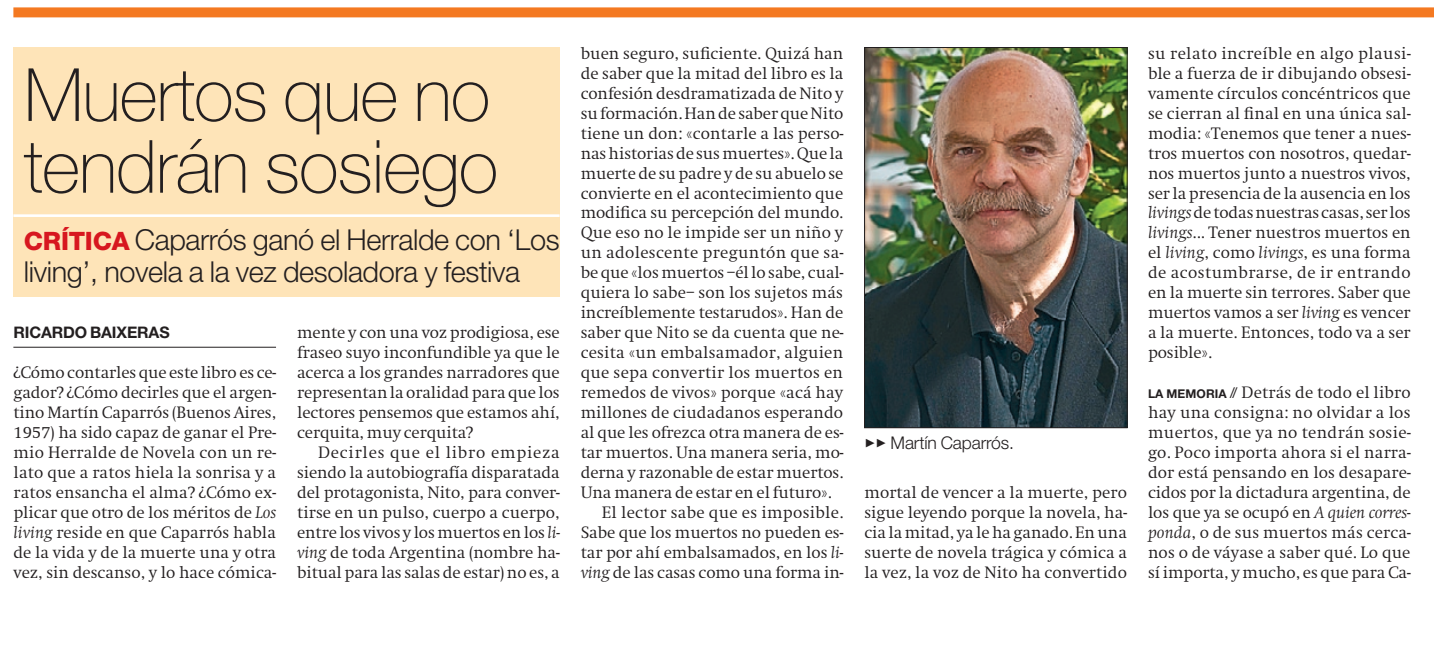
<style>
.page{position:relative;width:1434px;height:666px;background:#fff}
.page>*{position:absolute;margin:0;border:0;box-sizing:border-box;transform-origin:0 0}
.t1{font:100 73.5px/71.8px "Helvetica Neue LT Std";letter-spacing:-.015em;color:#231f20}
.t2{font:300 28.88px/31.5px "Helvetica Neue";letter-spacing:-.015em;color:#231f20}
.t3{font:300 17.5px "Helvetica Neue";letter-spacing:-.01em;color:#231f20}
.t4{font:300 15.92px/19.9px "Swift ND Std";letter-spacing:-.005em;color:#231f20;text-align:justify}
.t5{font:300 15.92px "Swift ND Std";letter-spacing:.015em;color:#231f20}
.t6{font:300 15.92px "Swift ND Std";letter-spacing:.02em;color:#231f20}
.t7{font:300 15.92px "Swift ND Std";letter-spacing:.045em;color:#231f20}
.t8{font:700 15.92px "Helvetica Neue LT Std";letter-spacing:-.01em;color:#231f20}
.s1{font-family:"Helvetica Neue LT Std";font-weight:800;font-size:25.38px;color:#d7171f}
.s2{font-style:italic}
.s3{font-family:"Helvetica Neue LT Std";font-weight:700;font-size:12.08px}
</style>
<div class="page">
<div style="left:13px;top:7px;width:1420px;height:10px;background:#f47921"></div>
<div style="left:13px;top:217px;width:546px;height:80px;background:#fee4b8"></div>
<div style="left:13px;top:47px;width:546px;height:180px;background:#fee4b8"></div>
<hr style="left:13px;top:214px;width:546px;height:3px;background:#fff">
<hr style="left:13px;top:347px;width:263px;height:1px;background:#231f20">
<img style="left:866px;top:49px;width:259px;height:377px">
<div style="left:864px;top:47px;width:263px;height:381px;border:1px solid #231f20"></div>
<p class="t1" style="left:24px;top:59px;width:476px">Muertos que no tendrán sosiego</p>
<p class="t2" style="left:24px;top:223px;width:537px"><span class="s1">CRÍTICA</span> Caparrós ganó el Herralde con ‘Los living’, novela a la vez desoladora y festiva</p>
<p class="t8" style="left:13px;top:323px;width:158px">RICARDO BAIXERAS</p>
<p class="t4" style="left:13px;top:363px;width:264px">¿Cómo contarles que este libro es ce&shy;gador? ¿Cómo decirles que el argen&shy;tino Martín Caparrós (Buenos Aires, 1957) ha sido capaz de ganar el Pre&shy;mio Herralde de Novela con un re&shy;lato que a ratos hiela la sonrisa y a ratos ensancha el alma? ¿Cómo ex&shy;plicar que otro de los méritos de <span class="s2">Los living</span> reside en que Caparrós habla de la vida y de la muerte una y otra vez, sin descanso, y lo hace cómica-</p>
<p class="t4" style="left:297px;top:323px;width:264px">mente y con una voz prodigiosa, ese</p>
<p class="t4" style="left:297px;top:343px;width:264px">fraseo suyo inconfundible ya que le</p>
<p class="t4" style="left:297px;top:363px;width:264px">acerca a los grandes narradores que</p>
<p class="t4" style="left:297px;top:383px;width:264px">representan la oralidad para que los</p>
<p class="t4" style="left:297px;top:403px;width:264px">lectores pensemos que estamos ahí,</p>
<p class="t4" style="left:297px;top:423px;width:178px">cerquita, muy cerquita?</p>
<p class="t7" style="left:318px;top:443px;width:243px">Decirles que el libro empieza</p>
<p class="t4" style="left:297px;top:462px;width:264px">siendo la autobiografía disparatada</p>
<p class="t4" style="left:297px;top:482px;width:264px">del protagonista, Nito, para conver-</p>
<p class="t4" style="left:297px;top:502px;width:264px">tirse en un pulso, cuerpo a cuerpo,</p>
<p class="t4" style="left:297px;top:522px;width:264px">entre los vivos y los muertos en los <span class="s2">li-</span></p>
<p class="t4" style="left:297px;top:542px;width:264px"><span class="s2">ving</span> de toda Argentina (nombre ha-</p>
<p class="t4" style="left:297px;top:562px;width:264px">bitual para las salas de estar) no es, a</p>
<p class="t4" style="left:580px;top:44px;width:264px">buen seguro, suficiente. Quizá han</p>
<p class="t4" style="left:580px;top:63px;width:264px">de saber que la mitad del libro es la</p>
<p class="t4" style="left:580px;top:83px;width:264px">confesión desdramatizada de Nito y</p>
<p class="t4" style="left:580px;top:103px;width:264px">su formación. Han de saber que Nito</p>
<p class="t4" style="left:580px;top:123px;width:264px">tiene un don: «contarle a las perso-</p>
<p class="t4" style="left:580px;top:143px;width:264px">nas historias de sus muertes». Que la</p>
<p class="t4" style="left:580px;top:163px;width:264px">muerte de su padre y de su abuelo se</p>
<p class="t4" style="left:580px;top:183px;width:264px">convierte en el acontecimiento que</p>
<p class="t4" style="left:580px;top:203px;width:264px">modifica su percepción del mundo.</p>
<p class="t4" style="left:580px;top:223px;width:264px">Que eso no le impide ser un niño y</p>
<p class="t6" style="left:580px;top:243px;width:264px">un adolescente preguntón que sa-</p>
<p class="t4" style="left:580px;top:263px;width:264px">be que «los muertos –él lo sabe, cual-</p>
<p class="t4" style="left:580px;top:283px;width:264px">quiera lo sabe– son los sujetos más</p>
<p class="t4" style="left:580px;top:303px;width:264px">increíblemente testarudos». Han de</p>
<p class="t4" style="left:580px;top:323px;width:264px">saber que Nito se da cuenta que ne-</p>
<p class="t4" style="left:580px;top:343px;width:264px">cesita «un embalsamador, alguien</p>
<p class="t5" style="left:580px;top:363px;width:264px">que sepa convertir los muertos en</p>
<p class="t4" style="left:580px;top:383px;width:264px">remedos de vivos» porque «acá hay</p>
<p class="t4" style="left:580px;top:403px;width:264px">millones de ciudadanos esperando</p>
<p class="t4" style="left:580px;top:423px;width:264px">al que les ofrezca otra manera de es-</p>
<p class="t4" style="left:580px;top:443px;width:264px">tar muertos. Una manera seria, mo-</p>
<p class="t4" style="left:580px;top:462px;width:264px">derna y razonable de estar muertos.</p>
<p class="t4" style="left:580px;top:482px;width:252px">Una manera de estar en el futuro».</p>
<p class="t5" style="left:601px;top:503px;width:243px">El lector sabe que es imposible.</p>
<p class="t4" style="left:580px;top:522px;width:264px">Sabe que los muertos no pueden es-</p>
<p class="t4" style="left:580px;top:542px;width:264px">tar por ahí embalsamados, en los <span class="s2">li-</span></p>
<p class="t4" style="left:580px;top:562px;width:264px"><span class="s2">ving</span> de las casas como una forma in-</p>
<p class="t3" style="left:864px;top:432px;width:151px">✓✓ Martín Caparrós.</p>
<p class="t4" style="left:864px;top:482px;width:264px">mortal de vencer a la muerte, pero sigue leyendo porque la novela, ha&shy;cia la mitad, ya le ha ganado. En una suerte de novela trágica y cómica a la vez, la voz de Nito ha convertido</p>
<p class="t4" style="left:1147px;top:44px;width:264px">su relato increíble en algo plausi&shy;ble a fuerza de ir dibujando obsesi&shy;vamente círculos concéntricos que se cierran al final en una única sal&shy;modia: «Tenemos que tener a nues&shy;tros muertos con nosotros, quedar&shy;nos muertos junto a nuestros vivos, ser la presencia de la ausencia en los <span class="s2">livings</span> de todas nuestras casas, ser los <span class="s2">livings</span>... Tener nuestros muertos en el <span class="s2">living</span>, como <span class="s2">livings</span>, es una forma de acostumbrarse, de ir entrando en la muerte sin terrores. Saber que muertos vamos a ser <span class="s2">living</span> es vencer a la muerte. Entonces, todo va a ser posible».</p>
<p class="t4" style="left:1147px;top:383px;width:264px"><span class="s3">LA MEMORIA</span> Detrás de todo el libro hay una consigna: no olvidar a los muertos, que ya no tendrán sosie&shy;go. Poco importa ahora si el narra&shy;dor está pensando en los desapare&shy;cidos por la dictadura argentina, de los que ya se ocupó en <span class="s2">A quien corres&shy;ponda</span>, o de sus muertos más cerca&shy;nos o de váyase a saber qué. Lo que sí importa, y mucho, es que para Ca-</p>
</div>
